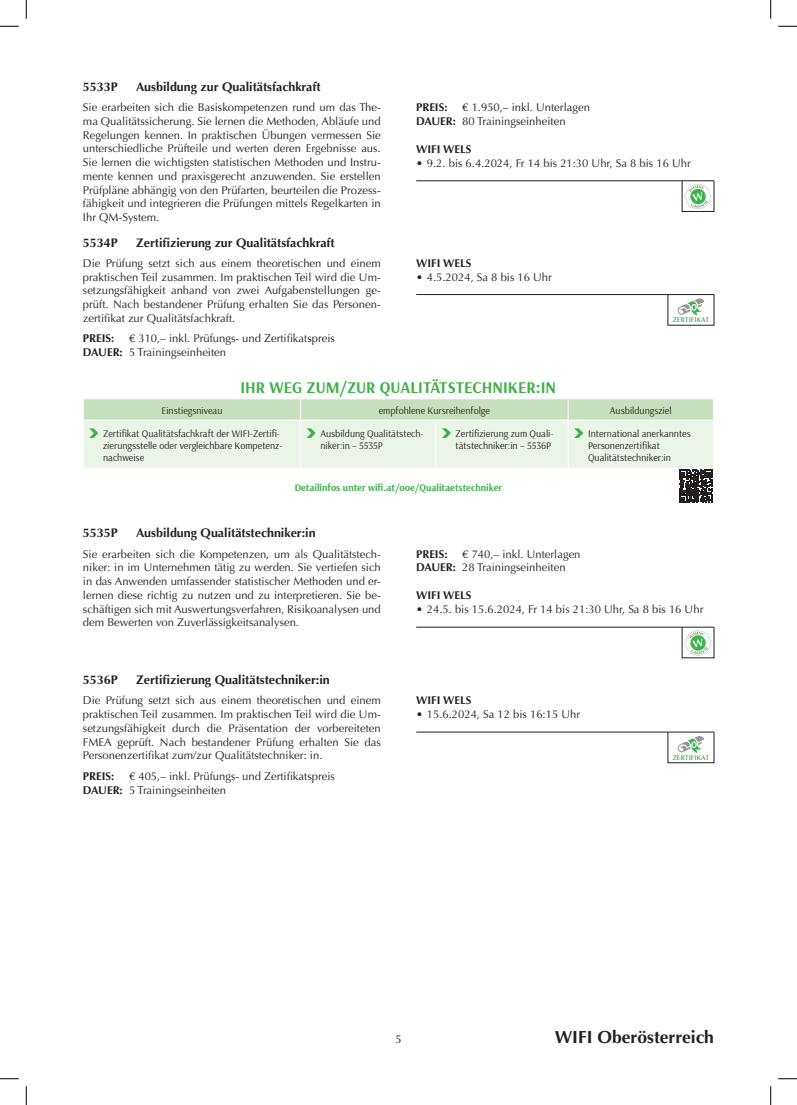
<style>
.page{position:relative;width:797px;height:1105px;background:#fff}
.page>*{position:absolute;margin:0;border:0;box-sizing:border-box;transform-origin:0 0}
.t1{font:700 17.5px "Optima";color:#231f20}
.t2{font:700 16.25px "Arsenal";color:#41b049}
.Kurstitel_10_11{font:700 12.5px "Optima";color:#231f20}
.Kurstext_9_11pt{font:11.25px/13.8px "Optima";color:#231f20;text-align:justify}
.Preis{font:11.25px "Optima";color:#231f20}
.Dauer{font:11.25px "Optima";color:#231f20}
.Ort{font:700 11.25px "Optima";color:#231f20}
.Preis-2{font:700 11.25px "Optima";color:#231f20}
.t3{font:10px/12px "Arsenal";color:#231f20}
.t4{font:700 10px "Arsenal";color:#41b049}
.t5{font:600 6.88px "Optima LT Std";color:#3ab54a}
.s1{font-weight:700}
.s2{font-family:"WIFI Pfeil";color:#41b049}
</style>
<div class="page">
<div style="left:682px;top:181px;width:32px;height:31px;border:1px solid #231f20"></div>
<hr style="left:416px;top:181px;width:298px;height:1px;background:#231f20">
<svg style="left:685px;top:184px;width:25px;height:25px"></svg>
<hr style="left:416px;top:294px;width:298px;height:1px;background:#231f20">
<svg style="left:677px;top:298px;width:27px;height:18px"></svg>
<svg style="left:83px;top:399px;width:630px;height:104px"></svg>
<hr style="left:416px;top:627px;width:298px;height:1px;background:#231f20">
<svg style="left:685px;top:630px;width:25px;height:25px"></svg>
<div style="left:667px;top:732px;width:47px;height:31px;border:1px solid #231f20"></div>
<hr style="left:416px;top:732px;width:298px;height:1px;background:#231f20">
<svg style="left:677px;top:736px;width:27px;height:17px"></svg>
<svg style="left:0;top:25px;width:19px;height:2px"></svg>
<svg style="left:778px;top:25px;width:19px;height:2px"></svg>
<svg style="left:0;top:1078px;width:19px;height:1px"></svg>
<svg style="left:778px;top:1078px;width:19px;height:1px"></svg>
<svg style="left:25px;top:0;width:2px;height:19px"></svg>
<svg style="left:25px;top:1086px;width:2px;height:19px"></svg>
<svg style="left:770px;top:0;width:1px;height:19px"></svg>
<svg style="left:770px;top:1086px;width:1px;height:19px"></svg>
<p class="Kurstitel_10_11" style="left:83px;top:79px;width:36px">5533P</p>
<p class="Kurstitel_10_11" style="left:136px;top:79px;width:186px">Ausbildung zur Qualitätsfachkraft</p>
<p class="Kurstext_9_11pt" style="left:83px;top:101px;width:299px">Sie erarbeiten sich die Basiskompetenzen rund um das The&shy;ma Qualitätssicherung. Sie lernen die Methoden, Abläufe und Regelungen kennen. In praktischen Übungen vermessen Sie unterschiedliche Prüfteile und werten deren Ergebnisse aus.<br>Sie lernen die wichtigsten statistischen Methoden und Instru&shy;mente kennen und praxisgerecht anzuwenden. Sie erstellen Prüfpläne abhängig von den Prüfarten, beurteilen die Prozess&shy;fähigkeit und integrieren die Prüfungen mittels Regelkarten in Ihr QM-System.</p>
<p class="Preis-2" style="left:416px;top:101px;width:33px">PREIS:</p>
<p class="Preis" style="left:462px;top:101px;width:129px">€ 1.950,– inkl. Unterlagen</p>
<p class="Dauer" style="left:416px;top:115px;width:151px"><span class="s1">DAUER:</span> 80 Trainingseinheiten</p>
<p class="Ort" style="left:416px;top:143px;width:57px">WIFI WELS</p>
<p class="Kurstext_9_11pt" style="left:416px;top:156px;width:276px">• 9.2. bis 6.4.2024, Fr 14 bis 21:30 Uhr, Sa 8 bis 16 Uhr</p>
<p class="Kurstitel_10_11" style="left:83px;top:235px;width:36px">5534P</p>
<p class="Kurstitel_10_11" style="left:136px;top:235px;width:200px">Zertifizierung zur Qualitätsfachkraft</p>
<p class="Kurstext_9_11pt" style="left:83px;top:256px;width:299px">Die Prüfung setzt sich aus einem theoretischen und einem praktischen Teil zusammen. Im praktischen Teil wird die Um&shy;setzungsfähigkeit anhand von zwei Aufgabenstellungen ge&shy;prüft. Nach bestandener Prüfung erhalten Sie das Personen&shy;zertifikat zur Qualitätsfachkraft.</p>
<p class="Preis-2" style="left:83px;top:332px;width:33px">PREIS:</p>
<p class="Preis" style="left:129px;top:332px;width:207px">€ 310,– inkl. Prüfungs- und Zertifikatspreis</p>
<p class="Dauer" style="left:83px;top:346px;width:145px"><span class="s1">DAUER:</span> 5 Trainingseinheiten</p>
<p class="Ort" style="left:416px;top:256px;width:57px">WIFI WELS</p>
<p class="Kurstext_9_11pt" style="left:416px;top:270px;width:137px">• 4.5.2024, Sa 8 bis 16 Uhr</p>
<p class="t2" style="left:240px;top:376px;width:317px">IHR WEG ZUM/ZUR QUALITÄTSTECHNIKER:IN</p>
<p class="t5" style="left:672px;top:316px;width:38px">ZERTIFIKAT</p>
<p class="t3" style="left:161px;top:405px;width:63px">Einstiegsniveau</p>
<p class="t3" style="left:378px;top:405px;width:113px">empfohlene Kursreihenfolge</p>
<p class="t3" style="left:610px;top:405px;width:63px">Ausbildungsziel</p>
<p class="t3" style="left:103px;top:428px;width:181px;text-indent:-14px"><span class="s2">P</span> Zertifikat Qualitätsfachkraft der WIFI-Zertifi&shy;zierungsstelle oder vergleichbare Kompetenz&shy;nachweise</p>
<p class="t3" style="left:320px;top:428px;width:105px;text-indent:-14px"><span class="s2">P</span> Ausbildung Qualitätstech&shy;niker:in – 5535P</p>
<p class="t3" style="left:441px;top:428px;width:113px;text-align:right"><span class="s2">P</span> Zertifizierung zum Quali&shy;tätstechniker:in – 5536P</p>
<p class="t3" style="left:588px;top:428px;width:104px;text-indent:-14px"><span class="s2">P</span> International anerkanntes<br>Personenzertifikat<br>Qualitätstechniker:in</p>
<p class="t4" style="left:295px;top:480px;width:209px">Detailinfos unter wifi.at/ooe/Qualitaetstechniker</p>
<p class="Kurstitel_10_11" style="left:83px;top:526px;width:36px">5535P</p>
<p class="Kurstitel_10_11" style="left:136px;top:526px;width:181px">Ausbildung Qualitätstechniker:in</p>
<p class="Kurstext_9_11pt" style="left:83px;top:547px;width:299px">Sie erarbeiten sich die Kompetenzen, um als Qualitätstech&shy;niker: in im Unternehmen tätig zu werden. Sie vertiefen sich in das Anwenden umfassender statistischer Methoden und er&shy;lernen diese richtig zu nutzen und zu interpretieren. Sie be&shy;schäftigen sich mit Auswertungsverfahren, Risikoanalysen und dem Bewerten von Zuverlässigkeitsanalysen.</p>
<p class="Preis-2" style="left:416px;top:547px;width:33px">PREIS:</p>
<p class="Preis" style="left:462px;top:547px;width:120px">€ 740,– inkl. Unterlagen</p>
<p class="Dauer" style="left:416px;top:561px;width:151px"><span class="s1">DAUER:</span> 28 Trainingseinheiten</p>
<p class="Ort" style="left:416px;top:589px;width:57px">WIFI WELS</p>
<p class="Kurstext_9_11pt" style="left:416px;top:603px;width:289px">• 24.5. bis 15.6.2024, Fr 14 bis 21:30 Uhr, Sa 8 bis 16 Uhr</p>
<p class="Kurstitel_10_11" style="left:83px;top:672px;width:36px">5536P</p>
<p class="Kurstitel_10_11" style="left:136px;top:672px;width:195px">Zertifizierung Qualitätstechniker:in</p>
<p class="Kurstext_9_11pt" style="left:83px;top:694px;width:299px">Die Prüfung setzt sich aus einem theoretischen und einem praktischen Teil zusammen. Im praktischen Teil wird die Um&shy;setzungsfähigkeit durch die Präsentation der vorbereiteten FMEA geprüft. Nach bestandener Prüfung erhalten Sie das Personenzertifikat zum/zur Qualitätstechniker: in.</p>
<p class="Preis-2" style="left:83px;top:769px;width:33px">PREIS:</p>
<p class="Preis" style="left:129px;top:770px;width:207px">€ 405,– inkl. Prüfungs- und Zertifikatspreis</p>
<p class="Dauer" style="left:83px;top:783px;width:145px"><span class="s1">DAUER:</span> 5 Trainingseinheiten</p>
<p class="Ort" style="left:416px;top:694px;width:57px">WIFI WELS</p>
<p class="Kurstext_9_11pt" style="left:416px;top:708px;width:165px">• 15.6.2024, Sa 12 bis 16:15 Uhr</p>
<p class="t5" style="left:672px;top:753px;width:38px">ZERTIFIKAT</p>
<p class="Kurstext_9_11pt" style="left:395px;top:1033px;width:8px">5</p>
<h1 class="t1" style="left:555px;top:1027px;width:161px">WIFI Oberösterreich</h1>
</div>
